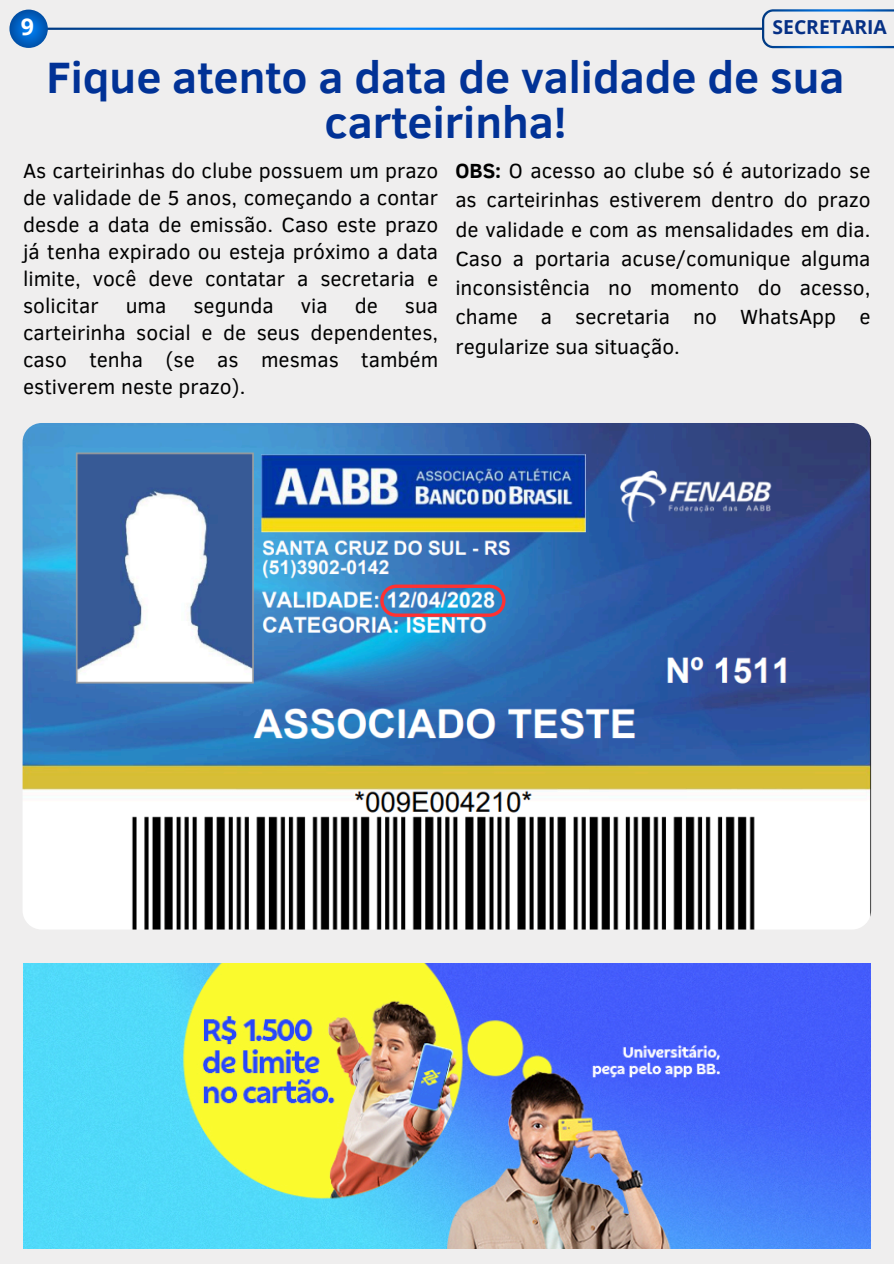
<style>
.page{position:relative;width:894px;height:1264px;background:#fff}
.page>*{position:absolute;margin:0;border:0;box-sizing:border-box;transform-origin:0 0}
.t1{font:700 45px/45px "Clear Sans";color:#013296;text-align:center}
.t2{font:700 23.1px "Open Sans";color:#fff}
.t3{font:21px/27px "Clear Sans";color:#000;text-align:justify}
.t4{font:700 19.35px "Open Sans";color:#063085}
.s1{font-weight:700}
</style>
<div class="page">
<div style="left:0;top:0;width:893px;height:1263px;background:#efeeee"></div>
<svg style="left:761px;top:9px;width:132px;height:39px"></svg>
<hr style="left:34px;top:28px;width:727px;height:2px;background:#fff">
<svg style="left:9px;top:10px;width:39px;height:38px"></svg>
<img style="left:23px;top:963px;width:847px;height:284px">
<img style="left:23px;top:423px;width:847px;height:506px;border-radius:19px">
<img style="left:380px;top:584px;width:125px;height:33px">
<p class="t2" style="left:21px;top:11px;width:15px">9</p>
<p class="t4" style="left:772px;top:14px;width:116px">SECRETARIA</p>
<h1 class="t1" style="left:46px;top:53px;width:799px">Fique atento a data de validade de sua carteirinha!</h1>
<p class="t3" style="left:23px;top:156px;width:416px">As carteirinhas do clube possuem um prazo de validade de 5 anos, começando a contar desde a data de emissão. Caso este prazo já tenha expirado ou esteja próximo a data limite, você deve contatar a secretaria e solicitar</p>
<p class="t3" style="left:126px;top:291px;width:42px">uma</p>
<p class="t3" style="left:193px;top:291px;width:82px">segunda</p>
<p class="t3" style="left:301px;top:291px;width:28px">via</p>
<p class="t3" style="left:354px;top:291px;width:25px">de</p>
<p class="t3" style="left:23px;top:291px;width:416px;text-indent:381px">sua carteirinha social e de seus dependentes, caso tenha (se as mesmas também estiverem neste prazo).</p>
<p class="t3" style="left:455px;top:155px;width:416px;line-height:29.2px"><span class="s1">OBS:</span> O acesso ao clube só é autorizado se as carteirinhas estiverem dentro do prazo de validade e com as mensalidades em dia.<br>Caso a portaria acuse/comunique alguma inconsistência no momento do acesso, chame a secretaria no WhatsApp e regularize sua situação.</p>
</div>
